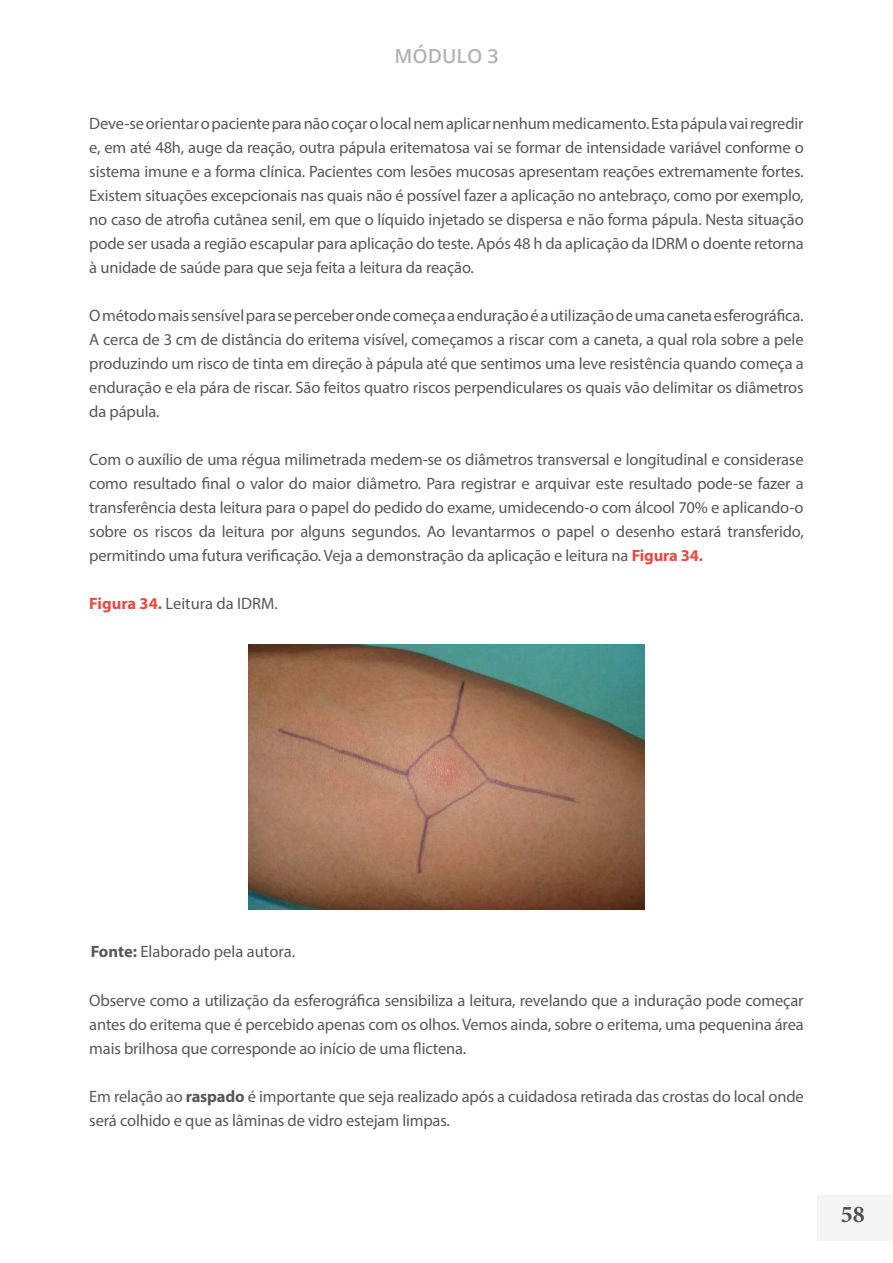
<style>
.page{position:relative;width:893px;height:1263px;background:#fff}
.page>*{position:absolute;margin:0;border:0;box-sizing:border-box;transform-origin:0 0}
.t1{font:700 24px "Minion Pro";color:#4f4f4f}
.t2{font:600 19.5px "Open Sans";color:#b3b3b3}
.t3{font:16.5px/24px "Myriad Pro";letter-spacing:-.01em;color:#58585a;text-align:justify}
.s1{font-weight:700;color:#e94a42}
.s2{font-weight:700}
</style>
<div class="page">
<div style="left:818px;top:1195px;width:75px;height:45px;background:#f6f5f5"></div>
<img style="left:249px;top:645px;width:395px;height:265px">
<p class="t2" style="left:394px;top:42px;width:106px">MÓDULO 3</p>
<p class="t3" style="left:89px;top:111px;width:716px">Deve-se orientar o paciente para não coçar o local nem aplicar nenhum medicamento. Esta pápula vai regredir e, em até 48h, auge da reação, outra pápula eritematosa vai se formar de intensidade variável conforme o sistema imune e a forma clínica. Pacientes com lesões mucosas apresentam reações extremamente fortes.<br>Existem situações excepcionais nas quais não é possível fazer a aplicação no antebraço, como por exemplo, no caso de atrofia cutânea senil, em que o líquido injetado se dispersa e não forma pápula. Nesta situação pode ser usada a região escapular para aplicação do teste. Após 48 h da aplicação da IDRM o doente retorna à unidade de saúde para que seja feita a leitura da reação.</p>
<p class="t3" style="left:89px;top:303px;width:716px">O método mais sensível para se perceber onde começa a enduração é a utilização de uma caneta esferográfica.<br>A cerca de 3 cm de distância do eritema visível, começamos a riscar com a caneta, a qual rola sobre a pele produzindo um risco de tinta em direção à pápula até que sentimos uma leve resistência quando começa a enduração e ela pára de riscar. São feitos quatro riscos perpendiculares os quais vão delimitar os diâmetros da pápula.</p>
<p class="t3" style="left:89px;top:448px;width:716px">Com o auxílio de uma régua milimetrada medem-se os diâmetros transversal e longitudinal e considerase como resultado final o valor do maior diâmetro. Para registrar e arquivar este resultado pode-se fazer a transferência desta leitura para o papel do pedido do exame, umidecendo-o com álcool 70% e aplicando-o sobre os riscos da leitura por alguns segundos. Ao levantarmos o papel o desenho estará transferido, permitindo uma futura verificação. Veja a demonstração da aplicação e leitura na <span class="s1">Figura 34.</span></p>
<p class="t3" style="left:89px;top:592px;width:190px"><span class="s1">Figura 34.</span> Leitura da IDRM.</p>
<p class="t3" style="left:91px;top:939px;width:206px"><span class="s2">Fonte:</span> Elaborado pela autora.</p>
<p class="t3" style="left:89px;top:988px;width:716px">Observe como a utilização da esferográfica sensibiliza a leitura, revelando que a induração pode começar antes do eritema que é percebido apenas com os olhos. Vemos ainda, sobre o eritema, uma pequenina área mais brilhosa que corresponde ao início de uma flictena.</p>
<p class="t3" style="left:89px;top:1084px;width:716px">Em relação ao <span class="s2">raspado</span> é importante que seja realizado após a cuidadosa retirada das crostas do local onde será colhido e que as lâminas de vidro estejam limpas.</p>
<h1 class="t1" style="left:841px;top:1197px;width:25px">58</h1>
</div>
